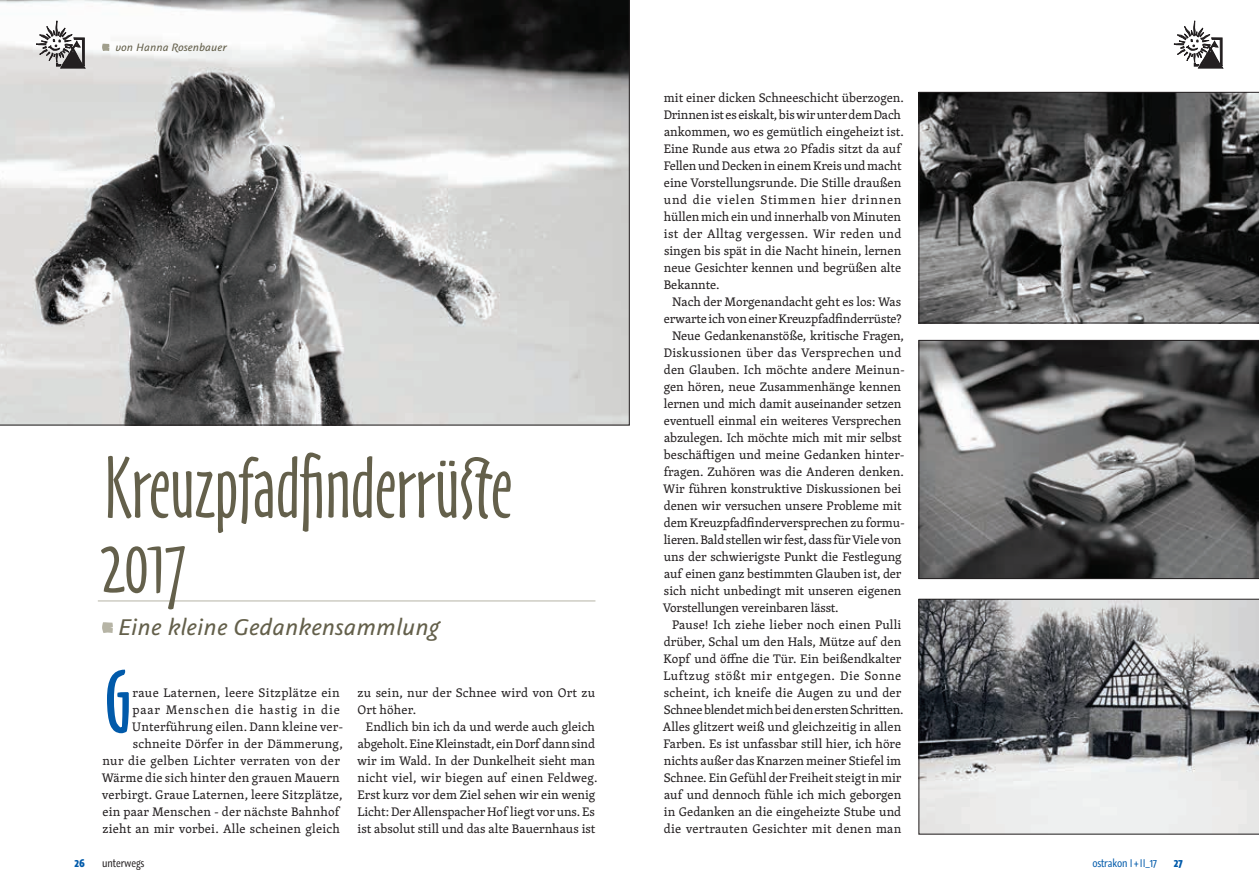
<style>
.page{position:relative;width:1259px;height:893px;background:#fff}
.page>*{position:absolute;margin:0;border:0;box-sizing:border-box;transform-origin:0 0}
.t1{font:81px/75px "Oz Handicraft";color:#64604b}
.t2{font:600 79.95px "Oz Handicraft";color:#015aaa}
.t3{font:italic 25.5px "Graublau Sans";color:#64604b}
.t4{font:12.75px/17px "Skolar";color:#231f20}
.t5{font:12.75px "Skolar";letter-spacing:.02em;color:#231f20}
.t6{font:12.75px "Skolar";letter-spacing:.025em;color:#231f20}
.t7{font:12.75px "Skolar";letter-spacing:.04em;color:#231f20}
.t8{font:12.75px "Skolar";letter-spacing:.065em;color:#231f20}
.t9{font:italic 12px "Graublau Sans";color:#64604b}
.t10{font:10.5px "Graublau Web";letter-spacing:-.01em;color:#015aaa}
.t11{font:10.5px "Graublau Web";color:#231f20}
.t12{font:700 10.5px "Graublau Web";color:#015aaa}
</style>
<div class="page">
<hr style="left:98px;top:601px;width:497px;height:1px;background:#b6b4a5">
<svg style="left:102px;top:622px;width:11px;height:11px"></svg>
<svg style="left:0;top:0;width:629px;height:425px;background:#adadac"></svg>
<svg style="left:918px;top:599px;width:341px;height:235px;background:#9ea0a1"></svg>
<svg style="left:918px;top:92px;width:341px;height:231px;background:#575757"></svg>
<svg style="left:918px;top:340px;width:341px;height:239px;background:#606060"></svg>
<svg style="left:1174px;top:21px;width:49px;height:47px"></svg>
<svg style="left:36px;top:20px;width:49px;height:48px"></svg>
<svg style="left:102px;top:44px;width:7px;height:7px"></svg>
<p class="t9" style="left:115px;top:40px;width:113px">von Hanna Rosenbauer</p>
<h1 class="t1" style="left:102px;top:450px;width:412px">Kreuzpfadfinderrüste<br>2017</h1>
<h3 class="t3" style="left:118px;top:612px;width:322px">Eine kleine Gedankensammlung</h3>
<h2 class="t2" style="left:105px;top:649px;width:27px">G</h2>
<p class="t6" style="left:133px;top:684px;width:209px">raue Laternen, leere Sitzplätze ein</p>
<p class="t8" style="left:133px;top:701px;width:209px">paar Menschen die hastig in die</p>
<p class="t4" style="left:132px;top:718px;width:213px">Unterführung eilen. Dann kleine ver-</p>
<p class="t5" style="left:133px;top:735px;width:212px">schneite Dörfer in der Dämmerung,</p>
<p class="t6" style="left:102px;top:752px;width:239px">nur die gelben Lichter verraten von der</p>
<p class="t4" style="left:102px;top:769px;width:240px">Wärme die sich hinter den grauen Mauern</p>
<p class="t4" style="left:102px;top:786px;width:242px">verbirgt. Graue Laternen, leere Sitzplätze,</p>
<p class="t4" style="left:102px;top:803px;width:238px">ein paar Menschen - der nächste Bahnhof</p>
<p class="t4" style="left:102px;top:820px;width:239px">zieht an mir vorbei. Alle scheinen gleich</p>
<p class="t4" style="left:357px;top:684px;width:239px">zu sein, nur der Schnee wird von Ort zu<br>Ort höher.</p>
<p class="t4" style="left:357px;top:718px;width:242px;text-align:center">Endlich bin ich da und werde auch gleich abgeholt. Eine Kleinstadt, ein Dorf dann sind wir im Wald. In der Dunkelheit sieht man nicht viel, wir biegen auf einen Feldweg.<br>Erst kurz vor dem Ziel sehen wir ein wenig Licht: Der Allenspacher Hof liegt vor uns. Es ist absolut still und das alte Bauernhaus ist</p>
<p class="t4" style="left:663px;top:89px;width:242px">mit einer dicken Schneeschicht überzogen.<br>Drinnen ist es eiskalt, bis wir unter dem Dach ankommen, wo es gemütlich eingeheizt ist.<br>Eine Runde aus etwa 20 Pfadis sitzt da auf Fellen und Decken in einem Kreis und macht eine Vorstellungsrunde. Die Stille draußen und die vielen Stimmen hier drinnen hüllen mich ein und innerhalb von Minuten ist der Alltag vergessen. Wir reden und singen bis spät in die Nacht hinein, lernen neue Gesichter kennen und begrüßen alte Bekannte.</p>
<p class="t4" style="left:672px;top:293px;width:230px">Nach der Morgenandacht geht es los: Was</p>
<p class="t4" style="left:664px;top:310px;width:239px">erwarte ich von einer Kreuzpfadfinderrüste?</p>
<p class="t4" style="left:672px;top:327px;width:233px">Neue Gedankenanstöße, kritische Fragen,</p>
<p class="t5" style="left:663px;top:343px;width:239px">Diskussionen über das Versprechen und</p>
<p class="t4" style="left:664px;top:361px;width:242px">den Glauben. Ich möchte andere Meinun-</p>
<p class="t4" style="left:664px;top:378px;width:239px">gen hören, neue Zusammenhänge kennen</p>
<p class="t4" style="left:664px;top:395px;width:239px">lernen und mich damit auseinander setzen</p>
<p class="t4" style="left:664px;top:412px;width:239px">eventuell einmal ein weiteres Versprechen</p>
<p class="t4" style="left:664px;top:429px;width:239px">abzulegen. Ich möchte mich mit mir selbst</p>
<p class="t4" style="left:664px;top:446px;width:242px">beschäftigen und meine Gedanken hinter-</p>
<p class="t4" style="left:664px;top:463px;width:241px">fragen. Zuhören was die Anderen denken.</p>
<p class="t4" style="left:663px;top:480px;width:240px">Wir führen konstruktive Diskussionen bei</p>
<p class="t4" style="left:664px;top:497px;width:239px">denen wir versuchen unsere Probleme mit</p>
<p class="t4" style="left:664px;top:514px;width:242px">dem Kreuzpfadfinderversprechen zu formu-</p>
<p class="t4" style="left:664px;top:531px;width:239px">lieren. Bald stellen wir fest, dass für Viele von</p>
<p class="t4" style="left:664px;top:548px;width:239px">uns der schwierigste Punkt die Festlegung</p>
<p class="t4" style="left:664px;top:565px;width:239px">auf einen ganz bestimmten Glauben ist, der</p>
<p class="t4" style="left:664px;top:582px;width:239px">sich nicht unbedingt mit unseren eigenen</p>
<p class="t4" style="left:663px;top:599px;width:177px">Vorstellungen vereinbaren lässt.</p>
<p class="t4" style="left:672px;top:616px;width:231px">Pause! Ich ziehe lieber noch einen Pulli</p>
<p class="t4" style="left:664px;top:633px;width:239px">drüber, Schal um den Hals, Mütze auf den</p>
<p class="t4" style="left:663px;top:650px;width:239px">Kopf und öffne die Tür. Ein beißendkalter</p>
<p class="t7" style="left:663px;top:667px;width:239px">Luftzug stößt mir entgegen. Die Sonne</p>
<p class="t4" style="left:664px;top:684px;width:239px">scheint, ich kneife die Augen zu und der</p>
<p class="t4" style="left:664px;top:701px;width:241px">Schnee blendet mich bei den ersten Schritten.</p>
<p class="t4" style="left:663px;top:718px;width:240px">Alles glitzert weiß und gleichzeitig in allen</p>
<p class="t4" style="left:663px;top:735px;width:239px">Farben. Es ist unfassbar still hier, ich höre</p>
<p class="t4" style="left:664px;top:752px;width:239px">nichts außer das Knarzen meiner Stiefel im</p>
<p class="t4" style="left:664px;top:769px;width:239px">Schnee. Ein Gefühl der Freiheit steigt in mir</p>
<p class="t4" style="left:664px;top:786px;width:239px">auf und dennoch fühle ich mich geborgen</p>
<p class="t4" style="left:664px;top:803px;width:239px">in Gedanken an die eingeheizte Stube und</p>
<p class="t5" style="left:664px;top:820px;width:239px">die vertrauten Gesichter mit denen man</p>
<p class="t12" style="left:75px;top:856px;width:12px">26</p>
<p class="t11" style="left:102px;top:856px;width:44px">unterwegs</p>
<p class="t10" style="left:1092px;top:856px;width:66px">ostrakon I+II_17</p>
<p class="t12" style="left:1174px;top:856px;width:10px">27</p>
</div>
